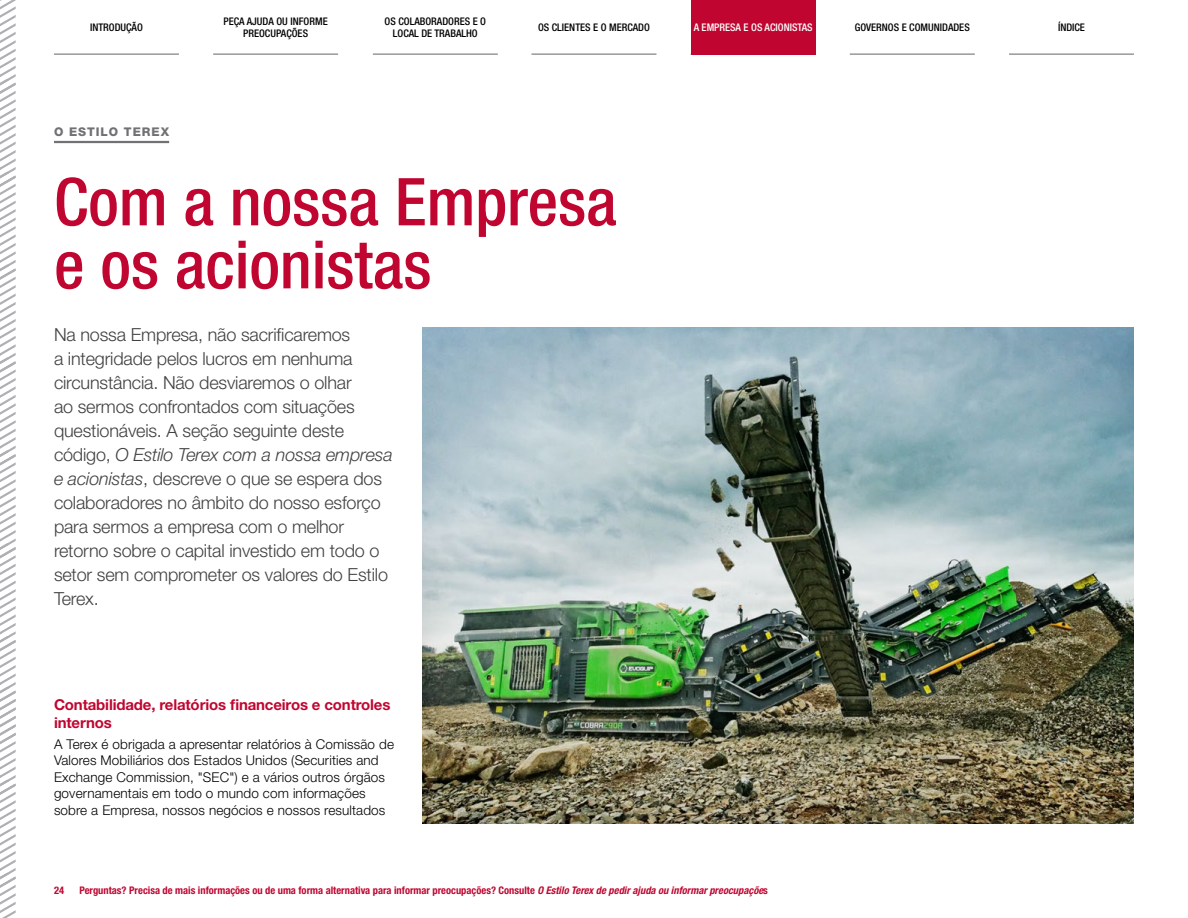
<style>
.page{position:relative;width:1188px;height:918px;background:#fff}
.page>*{position:absolute;margin:0;border:0;box-sizing:border-box;transform-origin:0 0}
.t1{font:500 condensed 66px/63px "Helvetica Neue LT Std";color:#c00630}
.t2{font:300 18px/24px "Helvetica Neue LT Std";letter-spacing:-.01em;color:#414042}
.t3{font:700 15px/18px "Helvetica Neue LT Std";letter-spacing:-.01em;color:#c00630}
.t4{font:300 13.5px/16.5px "Helvetica Neue LT Std";letter-spacing:.01em;color:#000}
.t5{font:800 12px "Helvetica Neue LT Std";letter-spacing:.08em;color:#717073}
.t6{font:700 condensed 10.5px "Helvetica Neue LT Std";color:#c00630}
.t7{font:500 condensed 10.5px/12px "Helvetica Neue LT Std";color:#000;text-align:center}
.t8{font:500 condensed 10.5px "Helvetica Neue LT Std";color:#fff}
.s1{font-style:italic}
</style>
<div class="page">
<hr style="left:54px;top:141px;width:115px;height:2px;background:#717073">
<img style="left:423px;top:328px;width:711px;height:496px">
<hr style="left:213px;top:54px;width:125px;height:1px;background:#636466">
<hr style="left:54px;top:54px;width:125px;height:1px;background:#636466">
<hr style="left:532px;top:54px;width:124px;height:1px;background:#636466">
<hr style="left:1009px;top:54px;width:125px;height:1px;background:#636466">
<hr style="left:850px;top:54px;width:125px;height:1px;background:#636466">
<hr style="left:373px;top:54px;width:125px;height:1px;background:#636466">
<svg style="left:0;top:0;width:16px;height:918px"></svg>
<div style="left:691px;top:0;width:125px;height:55px;background:#c00630"></div>
<p class="t7" style="left:224px;top:15px;width:106px">PEÇA AJUDA OU INFORME<br>PREOCUPAÇÕES</p>
<p class="t7" style="left:385px;top:15px;width:103px">OS COLABORADORES E O<br>LOCAL DE TRABALHO</p>
<p class="t7" style="left:90px;top:21px;width:54px">INTRODUÇÃO</p>
<p class="t7" style="left:538px;top:21px;width:113px">OS CLIENTES E O MERCADO</p>
<p class="t7" style="left:855px;top:21px;width:116px">GOVERNOS E COMUNIDADES</p>
<p class="t7" style="left:1058px;top:21px;width:29px">ÍNDICE</p>
<p class="t8" style="left:694px;top:21px;width:121px">A EMPRESA E OS ACIONISTAS</p>
<p class="t5" style="left:54px;top:125px;width:117px">O ESTILO TEREX</p>
<h1 class="t1" style="left:54px;top:170px;width:564px">Com a nossa Empresa e os acionistas</h1>
<p class="t2" style="left:54px;top:322px;width:340px">Na nossa Empresa, não sacrificaremos<br>a integridade pelos lucros em nenhuma circunstância. Não desviaremos o olhar<br>ao sermos confrontados com situações questionáveis. A seção seguinte deste código, <span class="s1">O Estilo Terex com a nossa empresa e acionistas</span>, descreve o que se espera dos colaboradores no âmbito do nosso esforço para sermos a empresa com o melhor retorno sobre o capital investido em todo o setor sem comprometer os valores do Estilo Terex.</p>
<p class="t3" style="left:54px;top:695px;width:338px">Contabilidade, relatórios financeiros e controles internos</p>
<p class="t4" style="left:54px;top:736px;width:342px">A Terex é obrigada a apresentar relatórios à Comissão de Valores Mobiliários dos Estados Unidos (Securities and Exchange Commission, "SEC") e a vários outros órgãos governamentais em todo o mundo com informações sobre a Empresa, nossos negócios e nossos resultados</p>
<p class="t6" style="left:54px;top:884px;width:12px">24</p>
<p class="t6" style="left:80px;top:884px;width:690px">Perguntas? Precisa de mais informações ou de uma forma alternativa para informar preocupações? Consulte <span class="s1">O Estilo Terex de pedir ajuda ou informar preocupaçõe</span>s</p>
</div>
